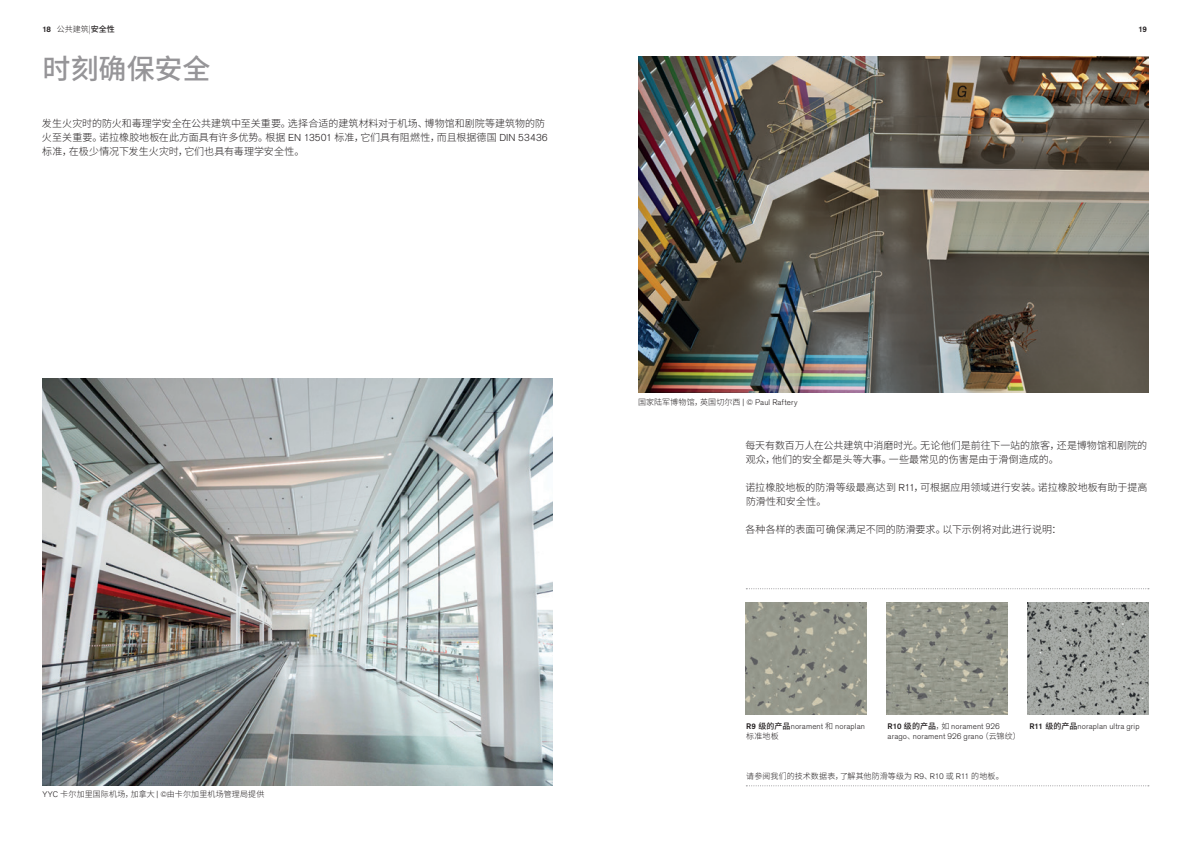
<style>
.page{position:relative;width:1191px;height:842px;background:#fff}
.page>*{position:absolute;margin:0;border:0;box-sizing:border-box;transform-origin:0 0}
.t1{font:500 28px "Source Han Sans CN";color:#969598}
.t2{font:300 10px/14px "Source Han Sans CN";letter-spacing:.005em;color:#231f20}
.t3{font:300 8px "Source Han Sans CN";letter-spacing:.015em;color:#231f20}
.t4{font:300 8px/10px "Akzidenz Grotesk Pro";letter-spacing:.015em;color:#231f20}
.t5{font:500 8px "Akzidenz Grotesk Pro";color:#231f20}
.s1{font-family:"Akzidenz Grotesk Pro";font-weight:500}
.s2{font-weight:500}
.s3{font-family:"Akzidenz Grotesk Pro"}
.s4{font-family:"Source Han Sans CN";font-weight:500}
.s5{font-family:"Source Han Sans CN"}
</style>
<div class="page">
<img style="left:746px;top:603px;width:120px;height:112px">
<img style="left:887px;top:603px;width:120px;height:112px">
<img style="left:1028px;top:603px;width:120px;height:112px">
<img style="left:43px;top:379px;width:510px;height:406px">
<img style="left:638px;top:57px;width:510px;height:336px">
<svg style="left:746px;top:588px;width:403px;height:1px"></svg>
<svg style="left:746px;top:785px;width:403px;height:1px"></svg>
<p class="t3" style="left:43px;top:24px;width:74px"><span class="s1">18</span> 公共建筑|<span class="s2">安全性</span></p>
<p class="t5" style="left:1138px;top:24px;width:10px">19</p>
<h1 class="t1" style="left:43px;top:53px;width:170px">时刻确保安全</h1>
<p class="t2" style="left:42px;top:116px;width:507px">发生火灾时的防火和毒理学安全在公共建筑中至关重要。选择合适的建筑材料对于机场、博物馆和剧院等建筑物的防火至关重要。诺拉橡胶地板在此方面具有许多优势。根据 <span class="s3">EN 13501</span> 标准，它们具有阻燃性，而且根据德国 <span class="s3">DIN 53436</span>标准，在极少情况下发生火灾时，它们也具有毒理学安全性。</p>
<p class="t3" style="left:43px;top:790px;width:223px"><span class="s3">YYC</span> 卡尔加里国际机场，加拿大 <span class="s3">| ©</span>由卡尔加里机场管理局提供</p>
<p class="t3" style="left:638px;top:398px;width:161px">国家陆军博物馆，英国切尔西 <span class="s3">| © Paul Raftery</span></p>
<p class="t2" style="left:745px;top:438px;width:403px">每天有数百万人在公共建筑中消磨时光。无论他们是前往下一站的旅客，还是博物馆和剧院的观众，他们的安全都是头等大事。一些最常见的伤害是由于滑倒造成的。</p>
<p class="t2" style="left:745px;top:480px;width:403px">诺拉橡胶地板的防滑等级最高达到 <span class="s3">R11</span>，可根据应用领域进行安装。诺拉橡胶地板有助于提高防滑性和安全性。</p>
<p class="t2" style="left:745px;top:522px;width:317px">各种各样的表面可确保满足不同的防滑要求。以下示例将对此进行说明：</p>
<p class="t4" style="left:746px;top:722px;width:120px"><span class="s2">R9</span> <span class="s4">级的产品</span>norament <span class="s5">和</span> noraplan</p>
<p class="t3" style="left:746px;top:732px;width:34px">标准地板</p>
<p class="t4" style="left:887px;top:722px;width:135px"><span class="s2">R10</span> <span class="s4">级的产品</span><span class="s5">，如</span> norament 926 arago<span class="s5">、</span>norament 926 grano<span class="s5">（云锦纹）</span></p>
<p class="t4" style="left:1029px;top:722px;width:112px"><span class="s2">R11</span> <span class="s4">级的产品</span>noraplan ultra grip</p>
<p class="t3" style="left:746px;top:771px;width:259px">请参阅我们的技术数据表，了解其他防滑等级为 <span class="s3">R9</span>、<span class="s3">R10</span> 或 <span class="s3">R11</span> 的地板。</p>
</div>
